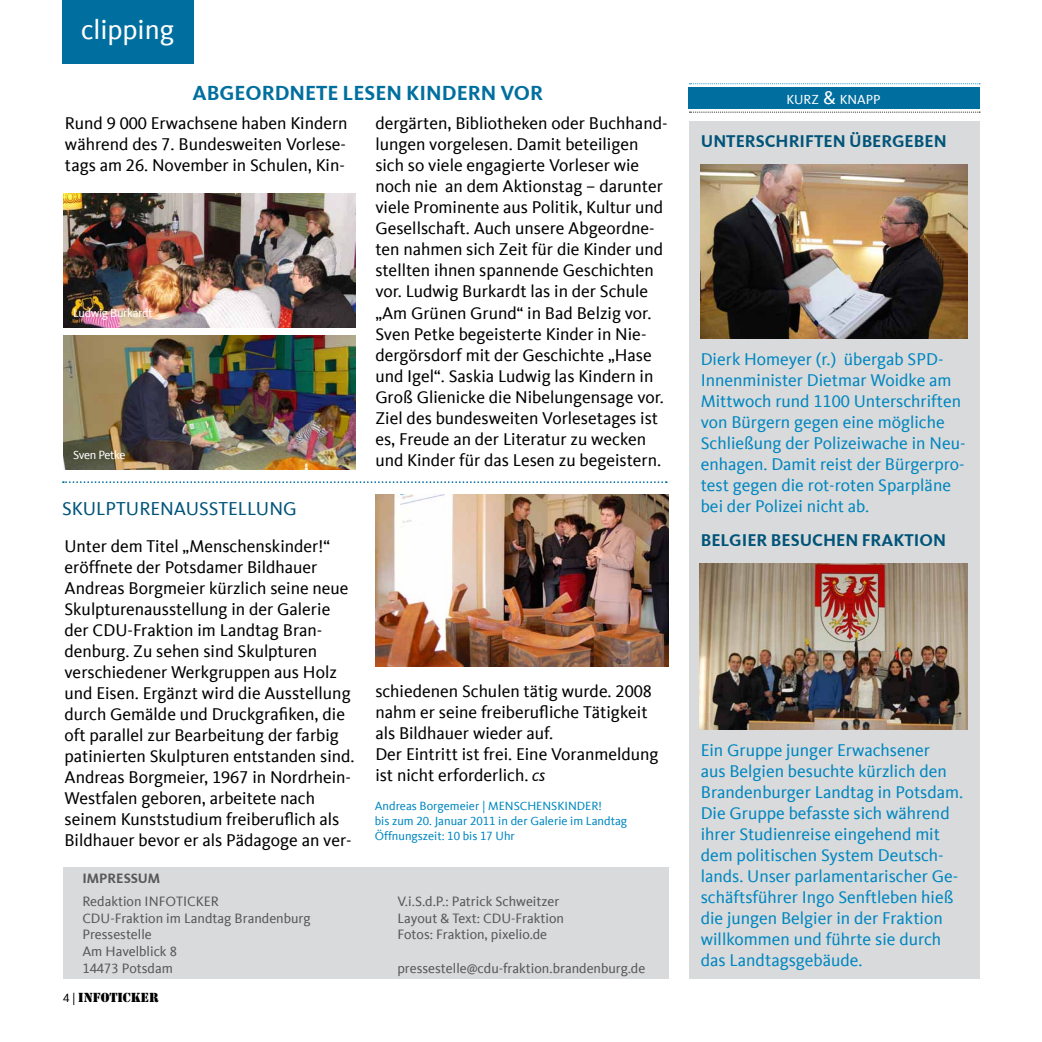
<style>
.page{position:relative;width:1042px;height:1042px;background:#fff}
.page>*{position:absolute;margin:0;border:0;box-sizing:border-box;transform-origin:0 0}
.t1{font:28px "CDU Kievit Tab";color:#fff}
.t2{font:700 21px "CDU Kievit Tab";color:#006f9f}
.t3{font:19.25px "CDU Kievit Tab";color:#00547a}
.t4{font:17.5px/21px "CDU Kievit Tab";color:#000}
.t5{font:17.5px/21px "CDU Kievit Tab";color:#0087c1}
.t6{font:700 17.5px "CDU Kievit Tab";color:#00547a}
.t7{font:14px/16.8px "CDU Kievit Tab";color:#58585a}
.t8{font:700 14px "CDU Kievit Tab";color:#58585a}
.t9{font:13.47px "CDU Kievit Tab";color:#fff}
.t10{font:12.25px/14.7px "CDU Kievit Tab";color:#0087c1}
.t11{font:12.25px "CDU Kievit Tab";letter-spacing:-.03em;color:#fff}
.t12{font:12.25px "Stencil Std";color:#000}
.s1{font-style:italic}
.s2{font-family:"CDU Kievit Tab"}
.s3{font-size:19.25px}
</style>
<div class="page">
<div style="left:62px;top:0;width:131px;height:63px;background:#006f9f"></div>
<div style="left:689px;top:122px;width:291px;height:857px;background:#d9dadb"></div>
<svg style="left:689px;top:83px;width:291px;height:1px"></svg>
<svg style="left:689px;top:112px;width:291px;height:1px"></svg>
<div style="left:688px;top:87px;width:292px;height:21px;background:#006f9f"></div>
<img style="left:700px;top:563px;width:268px;height:166px">
<img style="left:63px;top:335px;width:292px;height:135px">
<img style="left:701px;top:165px;width:267px;height:174px">
<div style="left:63px;top:867px;width:605px;height:112px;background:#d9dadb"></div>
<img style="left:375px;top:494px;width:293px;height:172px">
<svg style="left:63px;top:481px;width:604px;height:2px"></svg>
<img style="left:63px;top:193px;width:292px;height:135px">
<h1 class="t1" style="left:81px;top:14px;width:95px">clipping</h1>
<p class="t2" style="left:192px;top:81px;width:352px">ABGEORDNETE LESEN KINDERN VOR</p>
<p class="t4" style="left:65px;top:113px;width:284px;text-align:justify">Rund 9 000 Erwachsene haben Kindern während des 7. Bundesweiten Vorlese&shy;tags am 26. November in Schulen, Kin-</p>
<p class="t11" style="left:73px;top:306px;width:81px">Ludwig Burkardt</p>
<p class="t11" style="left:73px;top:448px;width:54px">Sven Petke</p>
<p class="t3" style="left:62px;top:497px;width:22px">Skulpturenausstellung</p>
<p class="t4" style="left:65px;top:536px;width:292px">Unter dem Titel „Menschenskinder!“ eröffnete der Potsdamer Bildhauer Andreas Borgmeier kürzlich seine neue Skulpturenausstellung in der Galerie der CDU-Fraktion im Landtag Bran&shy;denburg. Zu sehen sind Skulpturen verschiedener Werkgruppen aus Holz und Eisen. Ergänzt wird die Ausstellung durch Gemälde und Druckgrafiken, die oft parallel zur Bearbeitung der farbig patinierten Skulpturen entstanden sind.<br>Andreas Borgmeier, 1967 in Nordrhein-Westfalen geboren, arbeitete nach seinem Kunststudium freiberuflich als Bildhauer bevor er als Pädagoge an ver-</p>
<p class="t4" style="left:375px;top:113px;width:294px">dergärten, Bibliotheken oder Buchhand&shy;lungen vorgelesen. Damit beteiligen sich so viele engagierte Vorleser wie noch nie an dem Aktionstag – darunter viele Prominente aus Politik, Kultur und Gesellschaft. Auch unsere Abgeordne&shy;ten nahmen sich Zeit für die Kinder und stellten ihnen spannende Geschichten vor. Ludwig Burkardt las in der Schule „Am Grünen Grund“ in Bad Belzig vor.<br>Sven Petke begeisterte Kinder in Nie&shy;dergörsdorf mit der Geschichte „Hase und Igel“. Saskia Ludwig las Kindern in Groß Glienicke die Nibelungensage vor.<br>Ziel des bundesweiten Vorlesetages ist es, Freude an der Literatur zu wecken und Kinder für das Lesen zu begeistern.</p>
<p class="t4" style="left:375px;top:681px;width:285px">schiedenen Schulen tätig wurde. 2008 nahm er seine freiberufliche Tätigkeit als Bildhauer wieder auf.<br>Der Eintritt ist frei. Eine Voranmeldung ist nicht erforderlich. <span class="s1">cs</span></p>
<p class="t10" style="left:375px;top:799px;width:254px">Andreas Borgemeier | MENSCHENSKINDER!<br>bis zum 20. Januar 2011 in der Galerie im Landtag<br>Öffnungszeit: 10 bis 17 Uhr</p>
<p class="t8" style="left:82px;top:870px;width:10px">IMPRESSUM</p>
<p class="t7" style="left:82px;top:893px;width:138px">Redaktion INFOTICKER</p>
<p class="t7" style="left:397px;top:893px;width:163px">V.i.S.d.P.: Patrick Schweitzer</p>
<p class="t7" style="left:82px;top:909px;width:230px">CDU-Fraktion im Landtag Brandenburg</p>
<p class="t7" style="left:397px;top:909px;width:168px">Layout &amp; Text: CDU-Fraktion</p>
<p class="t7" style="left:82px;top:926px;width:71px">Pressestelle</p>
<p class="t7" style="left:397px;top:926px;width:151px">Fotos: Fraktion, pixelio.de</p>
<p class="t7" style="left:82px;top:943px;width:96px">Am Havelblick 8<br>14473 Potsdam</p>
<p class="t7" style="left:397px;top:960px;width:249px">pressestelle@cdu-fraktion.brandenburg.de</p>
<p class="t12" style="left:63px;top:989px;width:97px"><span class="s2">4 |</span> INFOTICKER</p>
<p class="t9" style="left:786px;top:91px;width:96px">KURZ <span class="s3">&amp;</span> KNAPP</p>
<p class="t6" style="left:701px;top:131px;width:12px">UNTERSCHRIFTEN</p>
<p class="t6" style="left:849px;top:131px;width:34px">ÜBERGE</p>
<p class="t6" style="left:914px;top:131px;width:22px">BEN</p>
<p class="t5" style="left:701px;top:348px;width:266px">Dierk Homeyer (r.) übergab SPD-Innenminister Dietmar Woidke am Mittwoch rund 1100 Unterschriften von Bürgern gegen eine mögliche Schließung der Polizeiwache in Neu&shy;enhagen. Damit reist der Bürgerpro&shy;test gegen die rot-roten Sparpläne bei der Polizei nicht ab.</p>
<p class="t6" style="left:701px;top:529px;width:247px">BELGIER BESUCHEN FRAKTION</p>
<p class="t5" style="left:701px;top:740px;width:264px">Ein Gruppe junger Erwachsener<br>aus Belgien besuchte kürzlich den<br>Brandenburger Landtag in Potsdam.<br>Die Gruppe befasste sich während ihrer Studienreise eingehend mit dem politischen System Deutsch&shy;lands. Unser parlamentarischer Ge&shy;schäftsführer Ingo Senftleben hieß die jungen Belgier in der Fraktion willkommen und führte sie durch das Landtagsgebäude.</p>
</div>
